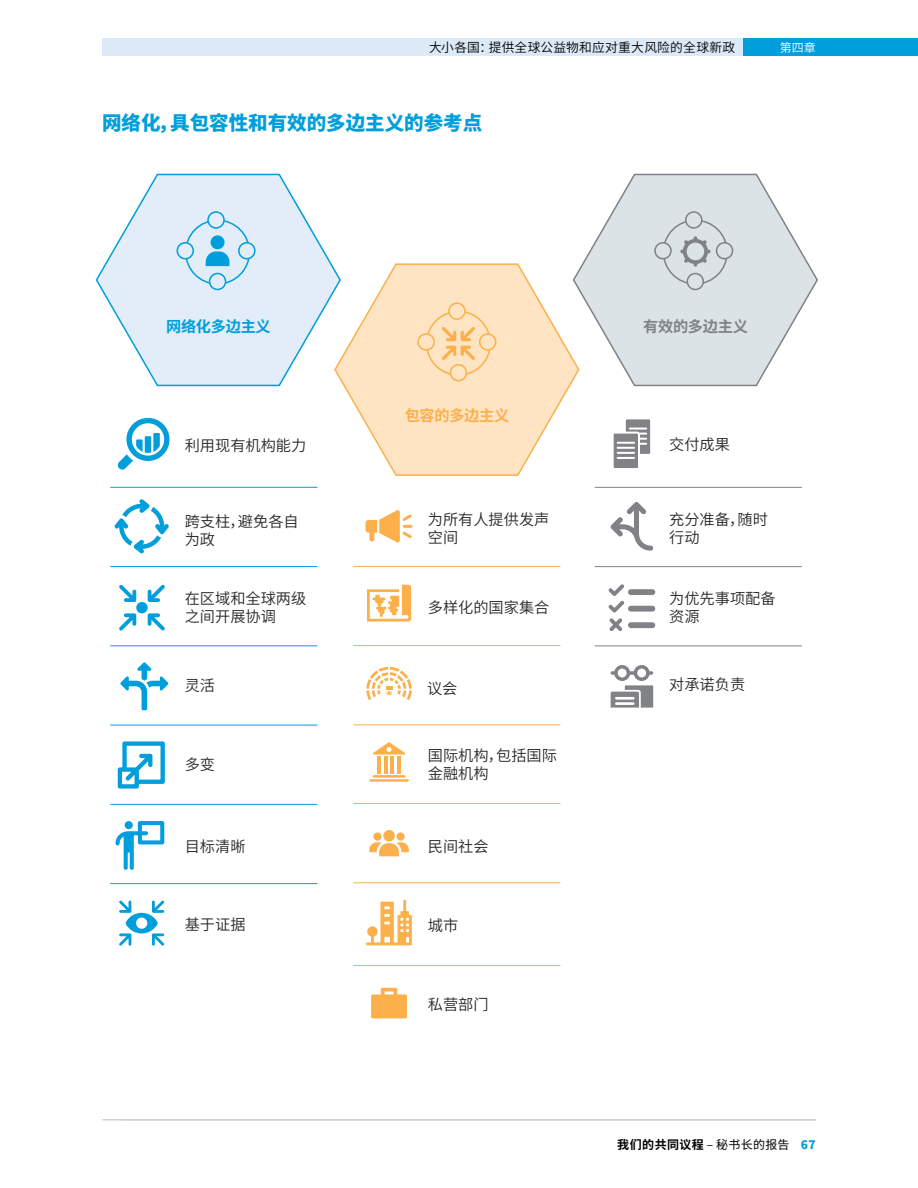
<style>
.page{position:relative;width:918px;height:1188px;background:#fff}
.page>*{position:absolute;margin:0;border:0;box-sizing:border-box;transform-origin:0 0}
.t1{font:800 19.5px "Source Han Sans SC";color:#009edb}
.t2{font:15.15px/18.3px "Source Han Sans SC";color:#292829}
.t3{font:700 15.15px "Source Han Sans SC";letter-spacing:-.02em;color:#009edb}
.t4{font:700 15.15px "Source Han Sans SC";letter-spacing:-.02em;color:#808285}
.t5{font:700 15.15px "Source Han Sans SC";letter-spacing:-.02em;color:#fbb04b}
.t6{font:12.75px "Source Han Sans SC";letter-spacing:.02em;color:#000}
.t7{font:700 12px "Source Han Sans SC";letter-spacing:.035em;color:#000}
.t8{font:12px "Source Han Sans SC";color:#fff}
.s1{font-weight:400}
.s2{font-weight:800;color:#009edb}
</style>
<div class="page">
<div style="left:102px;top:38px;width:642px;height:17px;background:#dceaf8"></div>
<div style="left:744px;top:38px;width:174px;height:17px;background:#009edb"></div>
<hr style="left:102px;top:1119px;width:714px;height:1px;background:#d1d3d4">
<svg style="left:342px;top:263px;width:230px;height:213px"></svg>
<div style="left:427px;top:311px;width:63px;height:64px;background:#ffe4c3;border-radius:50%"></div>
<hr style="left:110px;top:487px;width:207px;height:1px;background:#009edb">
<hr style="left:110px;top:566px;width:207px;height:1px;background:#009edb">
<hr style="left:110px;top:645px;width:207px;height:1px;background:#009edb">
<hr style="left:110px;top:725px;width:207px;height:1px;background:#009edb">
<hr style="left:110px;top:804px;width:207px;height:1px;background:#009edb">
<hr style="left:110px;top:883px;width:207px;height:1px;background:#009edb">
<hr style="left:595px;top:487px;width:207px;height:1px;background:#808285">
<hr style="left:595px;top:566px;width:207px;height:1px;background:#808285">
<hr style="left:595px;top:645px;width:207px;height:1px;background:#808285">
<div style="left:136px;top:602px;width:12px;height:11px;background:#009edb;border-radius:50%"></div>
<svg style="left:148px;top:585px;width:17px;height:17px"></svg>
<svg style="left:119px;top:585px;width:17px;height:17px"></svg>
<svg style="left:148px;top:613px;width:17px;height:17px"></svg>
<svg style="left:119px;top:613px;width:17px;height:17px"></svg>
<svg style="left:614px;top:419px;width:36px;height:49px"></svg>
<svg style="left:611px;top:502px;width:42px;height:49px"></svg>
<hr style="left:353px;top:566px;width:207px;height:1px;background:#fbb04b">
<hr style="left:353px;top:645px;width:207px;height:1px;background:#fbb04b">
<hr style="left:353px;top:724px;width:207px;height:1px;background:#fbb04b">
<hr style="left:353px;top:803px;width:207px;height:1px;background:#fbb04b">
<hr style="left:353px;top:882px;width:207px;height:1px;background:#fbb04b">
<hr style="left:353px;top:965px;width:207px;height:1px;background:#fbb04b">
<svg style="left:371px;top:988px;width:36px;height:30px"></svg>
<svg style="left:369px;top:842px;width:40px;height:14px"></svg>
<div style="left:383px;top:830px;width:12px;height:12px;background:#fbb04b;border-radius:50%"></div>
<div style="left:373px;top:832px;width:9px;height:9px;background:#fbb04b;border-radius:50%"></div>
<div style="left:396px;top:832px;width:9px;height:9px;background:#fbb04b;border-radius:50%"></div>
<hr style="left:369px;top:779px;width:40px;height:3px;background:#fbb04b">
<hr style="left:373px;top:775px;width:33px;height:3px;background:#fbb04b">
<hr style="left:378px;top:756px;width:3px;height:17px;background:#fbb04b">
<hr style="left:384px;top:756px;width:3px;height:17px;background:#fbb04b">
<hr style="left:391px;top:756px;width:3px;height:17px;background:#fbb04b">
<hr style="left:397px;top:756px;width:4px;height:17px;background:#fbb04b">
<svg style="left:372px;top:742px;width:34px;height:13px"></svg>
<svg style="left:366px;top:900px;width:46px;height:45px"></svg>
<svg style="left:367px;top:585px;width:44px;height:37px"></svg>
<svg style="left:366px;top:510px;width:47px;height:33px"></svg>
<svg style="left:119px;top:900px;width:45px;height:46px"></svg>
<div style="left:628px;top:606px;width:27px;height:6px;background:#808285;border-radius:3px"></div>
<svg style="left:608px;top:584px;width:16px;height:47px"></svg>
<div style="left:628px;top:589px;width:27px;height:6px;background:#808285;border-radius:3px"></div>
<div style="left:628px;top:622px;width:27px;height:6px;background:#808285;border-radius:3px"></div>
<svg style="left:611px;top:665px;width:42px;height:43px"></svg>
<svg style="left:116px;top:821px;width:48px;height:49px"></svg>
<svg style="left:114px;top:499px;width:55px;height:54px"></svg>
<svg style="left:120px;top:662px;width:48px;height:48px"></svg>
<svg style="left:117px;top:418px;width:53px;height:52px"></svg>
<svg style="left:117px;top:741px;width:48px;height:48px"></svg>
<svg style="left:95px;top:173px;width:247px;height:214px"></svg>
<svg style="left:572px;top:173px;width:246px;height:214px"></svg>
<svg style="left:680px;top:236px;width:31px;height:31px"></svg>
<svg style="left:206px;top:251px;width:23px;height:15px"></svg>
<div style="left:211px;top:235px;width:14px;height:14px;background:#009edb;border-radius:50%"></div>
<div style="left:208px;top:212px;width:16px;height:16px;background:#e2edf9;border-radius:50%"></div>
<div style="left:207px;top:211px;width:18px;height:18px;border:2px solid #009edb;border-radius:50%"></div>
<div style="left:210px;top:274px;width:16px;height:15px;background:#e2edf9;border-radius:50%"></div>
<div style="left:209px;top:273px;width:17px;height:17px;border:2px solid #009edb;border-radius:50%"></div>
<div style="left:239px;top:243px;width:16px;height:16px;background:#e2edf9;border-radius:50%"></div>
<div style="left:238px;top:242px;width:18px;height:17px;border:2px solid #009edb;border-radius:50%"></div>
<div style="left:177px;top:243px;width:16px;height:16px;background:#e2edf9;border-radius:50%"></div>
<div style="left:177px;top:242px;width:17px;height:17px;border:2px solid #009edb;border-radius:50%"></div>
<div style="left:686px;top:212px;width:16px;height:16px;background:#dce3e6;border-radius:50%"></div>
<div style="left:685px;top:211px;width:18px;height:18px;border:2px solid #808285;border-radius:50%"></div>
<div style="left:687px;top:274px;width:16px;height:15px;background:#dce3e6;border-radius:50%"></div>
<div style="left:687px;top:273px;width:17px;height:17px;border:2px solid #808285;border-radius:50%"></div>
<div style="left:717px;top:243px;width:16px;height:16px;background:#dce3e6;border-radius:50%"></div>
<div style="left:716px;top:242px;width:17px;height:17px;border:2px solid #808285;border-radius:50%"></div>
<div style="left:655px;top:243px;width:16px;height:16px;background:#dce3e6;border-radius:50%"></div>
<div style="left:654px;top:242px;width:18px;height:17px;border:2px solid #808285;border-radius:50%"></div>
<div style="left:449px;top:303px;width:16px;height:16px;background:#ffe4c3;border-radius:50%"></div>
<div style="left:448px;top:302px;width:18px;height:18px;border:2px solid #fbb04b;border-radius:50%"></div>
<div style="left:450px;top:365px;width:16px;height:16px;background:#ffe4c3;border-radius:50%"></div>
<div style="left:450px;top:364px;width:17px;height:17px;border:2px solid #fbb04b;border-radius:50%"></div>
<div style="left:480px;top:334px;width:16px;height:16px;background:#ffe4c3;border-radius:50%"></div>
<div style="left:479px;top:333px;width:17px;height:18px;border:2px solid #fbb04b;border-radius:50%"></div>
<div style="left:418px;top:334px;width:16px;height:16px;background:#ffe4c3;border-radius:50%"></div>
<div style="left:417px;top:333px;width:18px;height:18px;border:2px solid #fbb04b;border-radius:50%"></div>
<svg style="left:442px;top:327px;width:33px;height:33px"></svg>
<svg style="left:366px;top:667px;width:46px;height:33px"></svg>
<p class="t6" style="left:429px;top:40px;width:308px">大小各国：提供全球公益物和应对重大风险的全球新政</p>
<p class="t8" style="left:780px;top:41px;width:38px">第四章</p>
<p class="t1" style="left:102px;top:112px;width:382px">网络化，具包容性和有效的多边主义的参考点</p>
<p class="t3" style="left:166px;top:317px;width:106px">网络化多边主义</p>
<p class="t4" style="left:643px;top:317px;width:106px">有效的多边主义</p>
<p class="t2" style="left:185px;top:436px;width:123px">利用现有机构能力</p>
<p class="t2" style="left:185px;top:512px;width:116px">跨支柱，避免各自为政</p>
<p class="t2" style="left:185px;top:590px;width:123px">在区域和全球两级之间开展协调</p>
<p class="t5" style="left:405px;top:407px;width:106px">包容的多边主义</p>
<p class="t2" style="left:428px;top:511px;width:123px">为所有人提供发声空间</p>
<p class="t2" style="left:428px;top:599px;width:123px">多样化的国家集合</p>
<p class="t2" style="left:185px;top:676px;width:32px">灵活</p>
<p class="t2" style="left:427px;top:679px;width:32px">议会</p>
<p class="t2" style="left:185px;top:756px;width:32px">多变</p>
<p class="t2" style="left:185px;top:838px;width:62px">目标清晰</p>
<p class="t2" style="left:185px;top:916px;width:62px">基于证据</p>
<p class="t2" style="left:428px;top:747px;width:131px">国际机构，包括国际金融机构</p>
<p class="t2" style="left:428px;top:837px;width:62px">民间社会</p>
<p class="t2" style="left:428px;top:917px;width:32px">城市</p>
<p class="t2" style="left:428px;top:996px;width:62px">私营部门</p>
<p class="t2" style="left:669px;top:436px;width:62px">交付成果</p>
<p class="t2" style="left:669px;top:511px;width:100px">充分准备，随时行动</p>
<p class="t2" style="left:669px;top:590px;width:108px">为优先事项配备资源</p>
<p class="t2" style="left:669px;top:676px;width:78px">对承诺负责</p>
<p class="t7" style="left:617px;top:1138px;width:200px">我们的共同议程 <span class="s1">– 秘书长的报告</span> <span class="s2">67</span></p>
</div>
